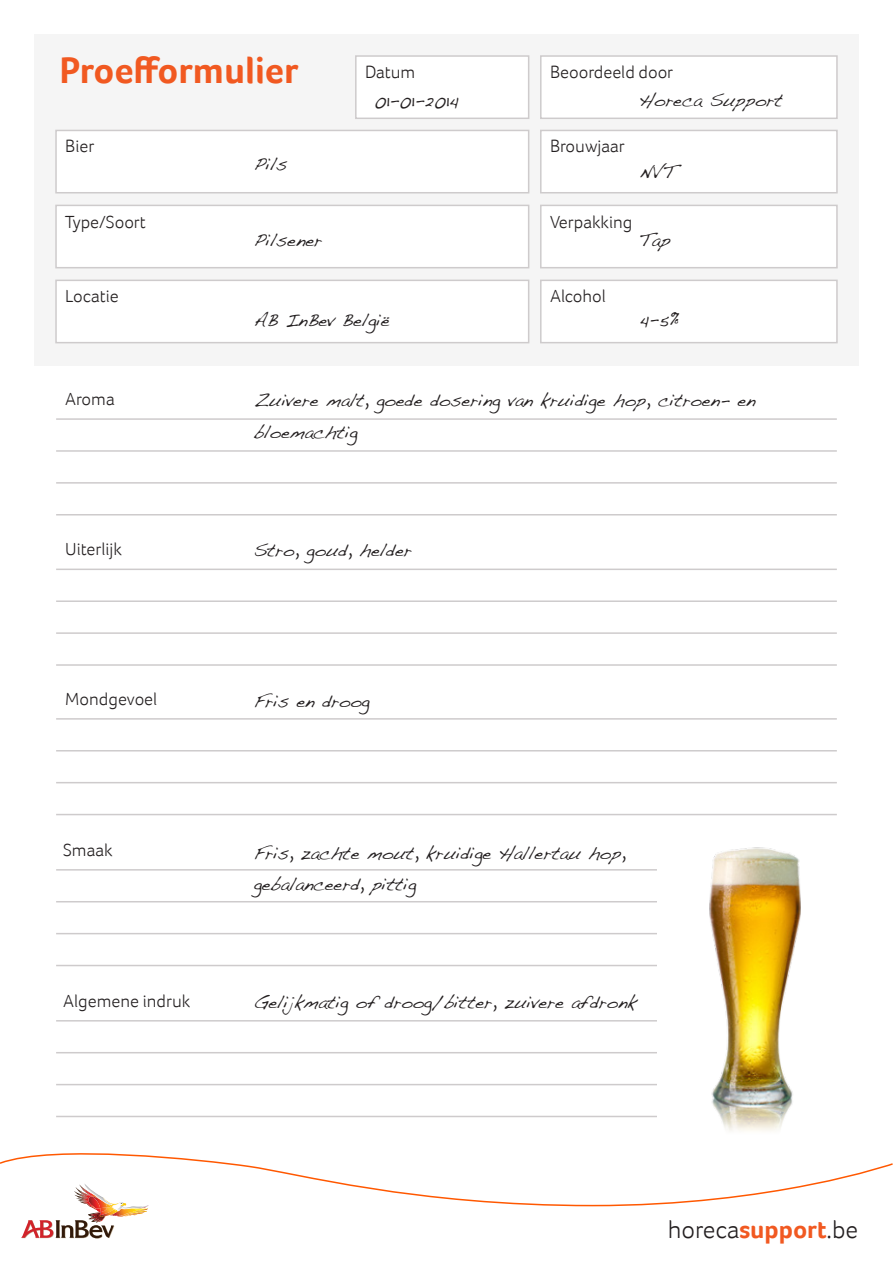
<style>
.page{position:relative;width:893px;height:1263px;background:#fff}
.page>*{position:absolute;margin:0;border:0;box-sizing:border-box;transform-origin:0 0}
.t1{font:700 37.5px "Foco";color:#f15921}
.t2{font:300 25.5px "Foco";color:#231f20}
.t3{font:18px/31.5px "Handwriting Dakota";color:#231f20}
.t4{font:300 18px "Foco";color:#231f20}
.s1{font-weight:700;color:#f15921}
</style>
<div class="page">
<img style="left:21px;top:1207px;width:127px;height:31px">
<svg style="left:0;top:1153px;width:893px;height:54px"></svg>
<div style="left:34px;top:34px;width:825px;height:331px;background:#f5f5f5"></div>
<div style="left:540px;top:55px;width:298px;height:64px;background:#fff;border:2px solid #cecbcc"></div>
<div style="left:540px;top:130px;width:298px;height:63px;background:#fff;border:2px solid #cecbcc"></div>
<div style="left:55px;top:130px;width:474px;height:63px;background:#fff;border:2px solid #cecbcc"></div>
<div style="left:540px;top:205px;width:298px;height:63px;background:#fff;border:2px solid #cecbcc"></div>
<div style="left:55px;top:205px;width:474px;height:63px;background:#fff;border:2px solid #cecbcc"></div>
<div style="left:540px;top:280px;width:298px;height:63px;background:#fff;border:2px solid #cecbcc"></div>
<div style="left:55px;top:280px;width:474px;height:63px;background:#fff;border:2px solid #cecbcc"></div>
<div style="left:355px;top:55px;width:174px;height:64px;background:#fff;border:2px solid #cecbcc"></div>
<hr style="left:56px;top:418px;width:781px;height:2px;background:#cecbcc">
<hr style="left:56px;top:450px;width:781px;height:2px;background:#cecbcc">
<hr style="left:56px;top:482px;width:781px;height:2px;background:#cecbcc">
<hr style="left:56px;top:514px;width:781px;height:1px;background:#cecbcc">
<hr style="left:56px;top:569px;width:781px;height:1px;background:#cecbcc">
<hr style="left:56px;top:600px;width:781px;height:2px;background:#cecbcc">
<hr style="left:56px;top:632px;width:781px;height:2px;background:#cecbcc">
<hr style="left:56px;top:664px;width:781px;height:2px;background:#cecbcc">
<hr style="left:56px;top:718px;width:781px;height:2px;background:#cecbcc">
<hr style="left:56px;top:750px;width:781px;height:1px;background:#cecbcc">
<hr style="left:56px;top:782px;width:781px;height:1px;background:#cecbcc">
<hr style="left:56px;top:814px;width:781px;height:1px;background:#cecbcc">
<hr style="left:56px;top:869px;width:601px;height:1px;background:#cecbcc">
<hr style="left:56px;top:901px;width:601px;height:1px;background:#cecbcc">
<hr style="left:56px;top:933px;width:601px;height:1px;background:#cecbcc">
<hr style="left:56px;top:965px;width:601px;height:1px;background:#cecbcc">
<hr style="left:56px;top:1020px;width:601px;height:1px;background:#cecbcc">
<hr style="left:56px;top:1052px;width:601px;height:1px;background:#cecbcc">
<hr style="left:56px;top:1084px;width:601px;height:1px;background:#cecbcc">
<hr style="left:56px;top:1116px;width:601px;height:1px;background:#cecbcc">
<img style="left:709px;top:847px;width:92px;height:284px">
<h1 class="t1" style="left:60px;top:48px;width:240px">Proefformulier</h1>
<p class="t4" style="left:365px;top:62px;width:52px">Datum</p>
<p class="t4" style="left:550px;top:62px;width:125px">Beoordeeld door</p>
<p class="t3" style="left:374px;top:84px;width:86px">01-01-2014</p>
<p class="t3" style="left:639px;top:84px;width:145px">Horeca Support</p>
<p class="t4" style="left:65px;top:136px;width:31px">Bier</p>
<p class="t3" style="left:254px;top:148px;width:35px">Pils</p>
<p class="t4" style="left:550px;top:136px;width:76px">Brouwjaar</p>
<p class="t3" style="left:639px;top:156px;width:38px">NVT</p>
<p class="t4" style="left:65px;top:211px;width:82px">Type/Soort</p>
<p class="t4" style="left:550px;top:211px;width:84px">Verpakking</p>
<p class="t3" style="left:254px;top:224px;width:70px">Pilsener</p>
<p class="t3" style="left:639px;top:224px;width:33px">Tap</p>
<p class="t4" style="left:65px;top:286px;width:55px">Locatie</p>
<p class="t4" style="left:550px;top:286px;width:57px">Alcohol</p>
<p class="t3" style="left:254px;top:304px;width:137px">AB InBev België</p>
<p class="t3" style="left:639px;top:303px;width:41px">4-5%</p>
<p class="t4" style="left:65px;top:389px;width:51px">Aroma</p>
<p class="t3" style="left:254px;top:384px;width:503px">Zuivere malt, goede dosering van kruidige hop, citroen- en bloemachtig</p>
<p class="t4" style="left:65px;top:539px;width:58px">Uiterlijk</p>
<p class="t3" style="left:254px;top:534px;width:160px">Stro, goud, helder</p>
<p class="t4" style="left:65px;top:688px;width:94px">Mondgevoel</p>
<p class="t3" style="left:254px;top:685px;width:118px">Fris en droog</p>
<p class="t4" style="left:63px;top:839px;width:51px">Smaak</p>
<p class="t3" style="left:254px;top:837px;width:373px">Fris, zachte mout, kruidige Hallertau hop, gebalanceerd, pittig</p>
<p class="t4" style="left:63px;top:990px;width:129px">Algemene indruk</p>
<p class="t3" style="left:254px;top:986px;width:384px">Gelijkmatig of droog/bitter, zuivere afdronk</p>
<h2 class="t2" style="left:668px;top:1214px;width:192px">horeca<span class="s1">support</span>.be</h2>
</div>
